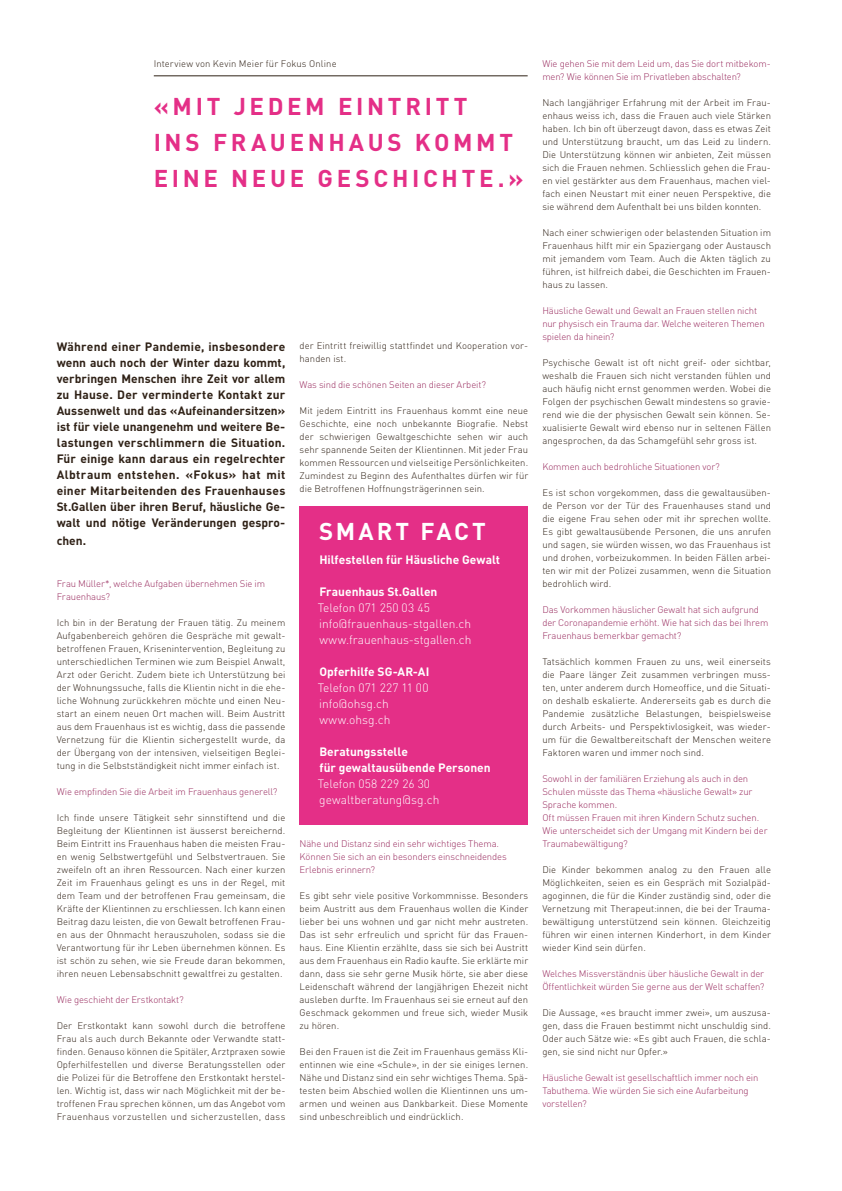
<style>
.page{position:relative;width:842px;height:1191px;background:#fff}
.page>*{position:absolute;margin:0;border:0;box-sizing:border-box;transform-origin:0 0}
.t1{font:700 24px/36px "DIN";letter-spacing:.155em;color:#e42f87}
.t2{font:700 24px "DIN";letter-spacing:.125em;color:#fff}
.t3{font:700 12px/16px "DIN";letter-spacing:.005em;color:#2f2116;text-align:justify}
.t4{font:300 12px/16px "DIN";letter-spacing:-.005em;color:#fff}
.t5{font:700 12px/16px "DIN";color:#fff}
.t6{font:300 9.5px/13px "DIN";letter-spacing:.005em;color:#2f2116;text-align:justify}
.t7{font:300 9.5px/13px "DIN";letter-spacing:-.015em;color:#992c5f}
</style>
<div class="page">
<hr style="left:154px;top:76px;width:374px;height:1px;background:#2f2116">
<div style="left:299px;top:506px;width:229px;height:319px;background:#e42f87"></div>
<p class="t6" style="left:154px;top:57px;width:184px">Interview von Kevin Meier für Fokus Online</p>
<h1 class="t1" style="left:154px;top:87px;width:371px">«M it j edem E intritt<br>ins Frauenhaus ko mmt eine neue Geschichte.»</h1>
<p class="t3" style="left:57px;top:338px;width:230px">Während einer Pandemie, insbesondere wenn auch noch der Winter dazu kommt, verbringen Menschen ihre Zeit vor allem zu Hause. Der verminderte Kontakt zur Aussenwelt und das «Aufeinandersitzen» ist für viele unangenehm und weitere Be&shy;lastungen verschlimmern die Situation.<br>Für einige kann daraus ein regelrechter Albtraum entstehen. «Fokus» hat mit einer M itarbeitenden des Frauenhauses St.Gallen über ihren Beruf, häusliche Ge&shy;walt und nötige Veränderungen gespro-</p>
<p class="t3" style="left:57px;top:532px;width:31px">chen.</p>
<p class="t7" style="left:57px;top:577px;width:210px">Frau Müller*, welche Aufgaben übernehmen Sie im<br>Frauenhaus?</p>
<p class="t6" style="left:57px;top:616px;width:230px">Ich bin in der Beratung der Frauen tätig. Zu meinem Aufgabenbereich gehören die Gespräche mit gewalt&shy;betroffenen Frauen, Krisenintervention, Begleitung zu unterschiedlichen Terminen wie zum Beispiel Anwalt, Arzt oder Gericht. Zudem biete ich Unterstützung bei der Wohnungssuche, falls die Klientin nicht in die ehe&shy;liche Wohnung zurückkehren möchte und einen Neu&shy;start an einem neuen Ort machen will. Beim Austritt aus dem Frauenhaus ist es wichtig, dass die passende Vernetzung für die Klientin sichergestellt wurde, da der Übergang von der intensiven, vielseitigen Beglei&shy;tung in die Selbstständigkeit nicht immer einfach ist.</p>
<p class="t7" style="left:57px;top:785px;width:222px">Wie empfinden Sie die Arbeit im Frauenhaus generell?</p>
<p class="t6" style="left:57px;top:811px;width:230px">Ich finde unsere Tätigkeit sehr sinnstiftend und die Begleitung der Klientinnen ist äusserst bereichernd.<br>Beim Eintritt ins Frauenhaus haben die meisten Frau&shy;en wenig Selbstwertgefühl und Selbstvertrauen. Sie zweifeln oft an ihren Ressourcen. Nach einer kurzen Zeit im Frauenhaus gelingt es uns in der Regel, mit dem Team und der betroffenen Frau gemeinsam, die Kräfte der Klientinnen zu erschliessen. Ich kann einen Beitrag dazu leisten, die von Gewalt betroffenen Frau&shy;en aus der Ohnmacht herauszuholen, sodass sie die Verantwortung für ihr Leben übernehmen können. Es ist schön zu sehen, wie sie Freude daran bekommen, ihren neuen Lebensabschnitt gewaltfrei zu gestalten.</p>
<p class="t7" style="left:57px;top:993px;width:129px">Wie geschieht der Erstkontakt?</p>
<p class="t6" style="left:57px;top:1019px;width:230px">Der Erstkontakt kann sowohl durch die betroffene Frau als auch durch Bekannte oder Verwandte statt&shy;finden. Genauso können die Spitäler, Arztpraxen sowie Opferhilfestellen und diverse Beratungsstellen oder die Polizei für die Betroffene den Erstkontakt herstel&shy;len. Wichtig ist, dass wir nach Möglichkeit mit der be&shy;troffenen Frau sprechen können, um das Angebot vom Frauenhaus vorzustellen und sicherzustellen, dass</p>
<p class="t6" style="left:300px;top:339px;width:230px">der Eintritt freiwillig stattfindet und Kooperation vor&shy;handen ist.</p>
<p class="t7" style="left:300px;top:378px;width:188px">Was sind die schönen Seiten an dieser Arbeit?</p>
<p class="t6" style="left:300px;top:404px;width:230px">Mit jedem Eintritt ins Frauenhaus kommt eine neue Geschichte, eine noch unbekannte Biografie. Nebst der schwierigen Gewaltgeschichte sehen wir auch sehr spannende Seiten der Klientinnen. Mit jeder Frau kommen Ressourcen und vielseitige Persönlichkeiten.<br>Zumindest zu Beginn des Aufenthaltes dürfen wir für die Betroffenen Hoffnungsträgerinnen sein.</p>
<h1 class="t2" style="left:319px;top:516px;width:168px">smart fact</h1>
<p class="t5" style="left:319px;top:551px;width:182px">H ilfestellen für Häusliche Gewalt</p>
<p class="t5" style="left:319px;top:583px;width:120px">Frauenhaus St.Gallen</p>
<p class="t4" style="left:318px;top:599px;width:155px">Telefon 071 250 03 45 info@frauenhaus-stgallen.ch www.frauenhaus-stgallen.ch</p>
<p class="t5" style="left:319px;top:663px;width:105px">Opferhilfe SG-AR-AI</p>
<p class="t4" style="left:318px;top:679px;width:112px">Telefon 071 227 11 00 info@ohsg.ch www.ohsg.ch</p>
<p class="t5" style="left:319px;top:743px;width:173px">Beratungsstelle<br>für gewaltausübende Personen</p>
<p class="t4" style="left:318px;top:775px;width:123px">Telefon 058 229 26 30 gewaltberatung@sg.ch</p>
<p class="t7" style="left:300px;top:836px;width:209px">Nähe und Distanz sind ein sehr wichtiges Thema.<br>Können Sie sich an ein besonders einschneidendes<br>Erlebnis erinnern?</p>
<p class="t6" style="left:300px;top:888px;width:230px">Es gibt sehr viele positive Vorkommnisse. Besonders beim Austritt aus dem Frauenhaus wollen die Kinder lieber bei uns wohnen und gar nicht mehr austreten.<br>Das ist sehr erfreulich und spricht für das Frauen&shy;haus. Eine Klientin erzählte, dass sie sich bei Austritt aus dem Frauenhaus ein Radio kaufte. Sie erklärte mir dann, dass sie sehr gerne Musik hörte, sie aber diese Leidenschaft während der langjährigen Ehezeit nicht ausleben durfte. Im Frauenhaus sei sie erneut auf den Geschmack gekommen und freue sich, wieder Musik zu hören.</p>
<p class="t6" style="left:300px;top:1044px;width:230px">Bei den Frauen ist die Zeit im Frauenhaus gemäss Kli&shy;entinnen wie eine «Schule», in der sie einiges lernen.<br>Nähe und Distanz sind ein sehr wichtiges Thema. Spä&shy;testen beim Abschied wollen die Klientinnen uns um&shy;armen und weinen aus Dankbarkeit. Diese Momente sind unbeschreiblich und eindrücklich.</p>
<p class="t7" style="left:542px;top:57px;width:230px">Wie gehen Sie mit dem Leid um, das Sie dort mitbekom&shy;men? Wie können Sie im Privatleben abschalten?</p>
<p class="t6" style="left:542px;top:96px;width:230px">Nach langjähriger Erfahrung mit der Arbeit im Frau&shy;enhaus weiss ich, dass die Frauen auch viele Stärken haben. Ich bin oft überzeugt davon, dass es etwas Zeit und Unterstützung braucht, um das Leid zu lindern.<br>Die Unterstützung können wir anbieten, Zeit müssen sich die Frauen nehmen. Schliesslich gehen die Frau&shy;en viel gestärkter aus dem Frauenhaus, machen viel&shy;fach einen Neustart mit einer neuen Perspektive, die sie während dem Aufenthalt bei uns bilden konnten.</p>
<p class="t6" style="left:542px;top:226px;width:230px">Nach einer schwierigen oder belastenden Situation im Frauenhaus hilft mir ein Spaziergang oder Austausch mit jemandem vom Team. Auch die Akten täglich zu führen, ist hilfreich dabei, die Geschichten im Frauen&shy;haus zu lassen.</p>
<p class="t7" style="left:542px;top:304px;width:224px">Häusliche Gewalt und Gewalt an Frauen stellen nicht nur physisch ein Trauma dar. Welche weiteren Themen spielen da hinein?</p>
<p class="t6" style="left:542px;top:356px;width:230px">Psychische Gewalt ist oft nicht greif- oder sichtbar, weshalb die Frauen sich nicht verstanden fühlen und auch häufig nicht ernst genommen werden. Wobei die Folgen der psychischen Gewalt mindestens so gravie&shy;rend wie die der physischen Gewalt sein können. Se&shy;xualisierte Gewalt wird ebenso nur in seltenen Fällen angesprochen, da das Schamgefühl sehr gross ist.</p>
<p class="t7" style="left:542px;top:460px;width:179px">Kommen auch bedrohliche Situationen vor?</p>
<p class="t6" style="left:542px;top:486px;width:230px">Es ist schon vorgekommen, dass die gewaltausüben&shy;de Person vor der Tür des Frauenhauses stand und die eigene Frau sehen oder mit ihr sprechen wollte.<br>Es gibt gewaltausübende Personen, die uns anrufen und sagen, sie würden wissen, wo das Frauenhaus ist und drohen, vorbeizukommen. In beiden Fällen arbei&shy;ten wir mit der Polizei zusammen, wenn die Situation bedrohlich wird.</p>
<p class="t7" style="left:542px;top:603px;width:228px">Das Vorkommen häuslicher Gewalt hat sich aufgrund der Coronapandemie erhöht. Wie hat sich das bei Ihrem<br>Frauenhaus bemerkbar gemacht?</p>
<p class="t6" style="left:542px;top:655px;width:230px">Tatsächlich kommen Frauen zu uns, weil einerseits die Paare länger Zeit zusammen verbringen muss&shy;ten, unter anderem durch Homeoffice, und die Situati&shy;on deshalb eskalierte. Andererseits gab es durch die Pandemie zusätzliche Belastungen, beispielsweise durch Arbeits- und Perspektivlosigkeit, was wieder&shy;um für die Gewaltbereitschaft der Menschen weitere Faktoren waren und immer noch sind.</p>
<p class="t7" style="left:542px;top:772px;width:227px">Sowohl in der familiären Erziehung als auch in den Schulen müsste das Thema «häusliche Gewalt» zur Sprache kommen.<br>Oft müssen Frauen mit ihren Kindern Schutz suchen.<br>Wie unterscheidet sich der Umgang mit Kindern bei der Traumabewältigung?</p>
<p class="t6" style="left:542px;top:863px;width:230px">Die Kinder bekommen analog zu den Frauen alle Möglichkeiten, seien es ein Gespräch mit Sozialpäd&shy;agoginnen, die für die Kinder zuständig sind, oder die Vernetzung mit Therapeut:innen, die bei der Trauma&shy;bewältigung unterstützend sein können. Gleichzeitig führen wir einen internen Kinderhort, in dem Kinder wieder Kind sein dürfen.</p>
<p class="t7" style="left:542px;top:967px;width:224px">Welches Missverständnis über häusliche Gewalt in der<br>Öffentlichkeit würden Sie gerne aus der Welt schaffen?</p>
<p class="t6" style="left:542px;top:1005px;width:230px">Die Aussage, «es braucht immer zwei», um auszusa&shy;gen, dass die Frauen bestimmt nicht unschuldig sind.<br>Oder auch Sätze wie: «Es gibt auch Frauen, die schla&shy;gen, sie sind nicht nur Opfer.»</p>
<p class="t7" style="left:542px;top:1070px;width:218px">Häusliche Gewalt ist gesellschaftlich immer noch ein<br>Tabuthema. Wie würden Sie sich eine Aufarbeitung vorstellen?</p>
</div>
